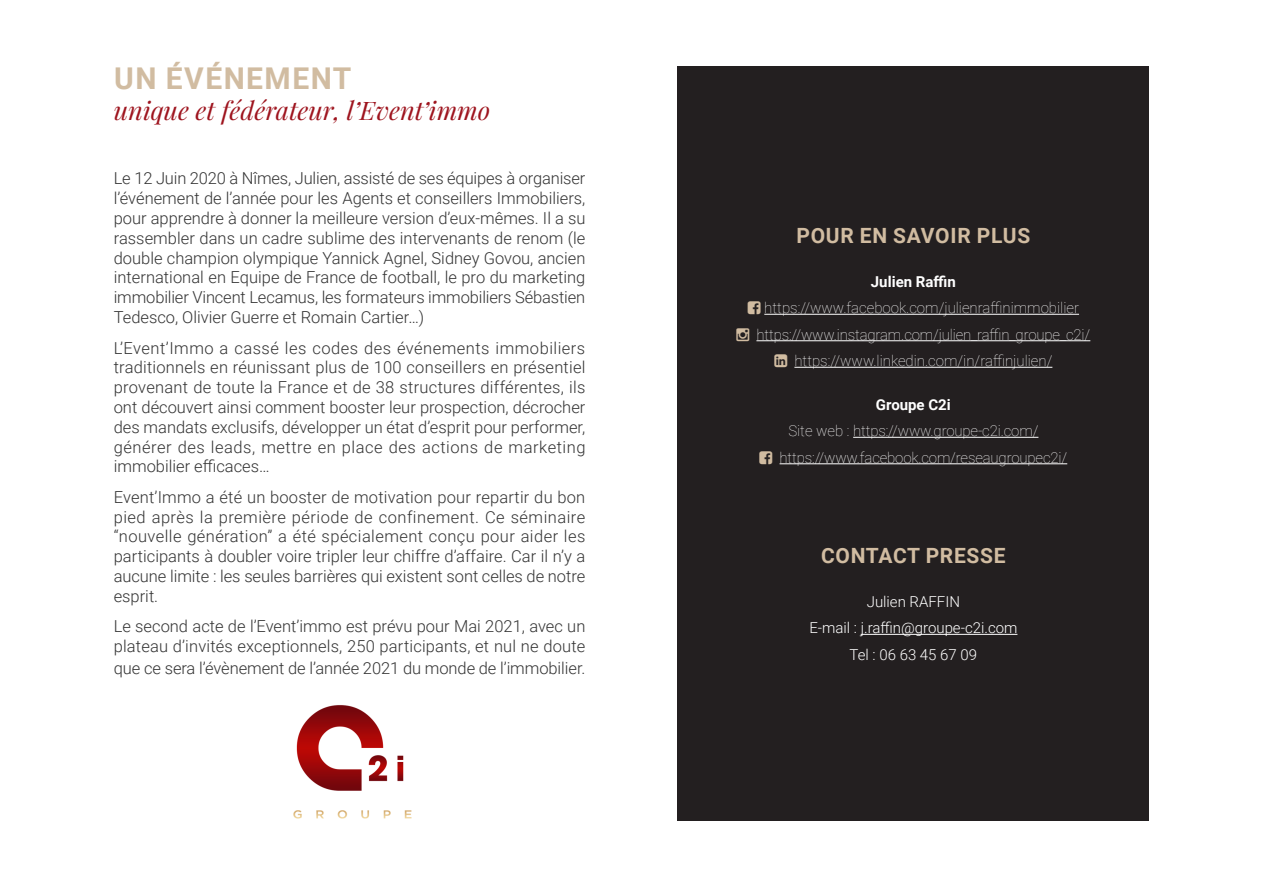
<style>
.page{position:relative;width:1263px;height:893px;background:#fff}
.page>*{position:absolute;margin:0;border:0;box-sizing:border-box;transform-origin:0 0}
.t1{font:700 30px "Roboto";letter-spacing:.05em;color:#d1bca1}
.t2{font:italic 25.5px "Playfair Display";color:#9e141e}
.Communiqué_de_presse{font:700 21px "Roboto";letter-spacing:.035em;color:#d1bca1}
.t3{font:300 16.5px/19.8px "Roboto";color:#333;text-align:justify}
.Paragraphe{font:100 15px "Roboto";letter-spacing:-.01em;color:#fff}
.Paragraphe-2{font:300 15px "Roboto";color:#fff}
.Paragraphe-3{font:700 15px "Roboto";color:#fff}
</style>
<div class="page">
<div style="left:677px;top:66px;width:472px;height:755px;background:#231f20"></div>
<hr style="left:764px;top:314px;width:315px;height:1px;background:#fff">
<hr style="left:756px;top:340px;width:334px;height:1px;background:#fff">
<hr style="left:794px;top:367px;width:258px;height:1px;background:#fff">
<hr style="left:853px;top:437px;width:185px;height:1px;background:#fff">
<hr style="left:779px;top:463px;width:288px;height:1px;background:#fff">
<hr style="left:861px;top:634px;width:156px;height:1px;background:#fff">
<img style="left:293px;top:705px;width:119px;height:114px">
<h1 class="t1" style="left:114px;top:57px;width:239px">UN ÉVÉNEMENT</h1>
<h1 class="t2" style="left:114px;top:93px;width:378px">unique et fédérateur, l’Event’immo</h1>
<h2 class="t3" style="left:114px;top:168px;width:473px">Le 12 Juin 2020 à Nîmes, Julien, assisté de ses équipes à organiser l’événement de l’année pour les Agents et conseillers Immobiliers, pour apprendre à donner la meilleure version d’eux-mêmes. Il a su rassembler dans un cadre sublime des intervenants de renom (le double champion olympique Yannick Agnel, Sidney Govou, ancien international en Equipe de France de football, le pro du marketing immobilier Vincent Lecamus, les formateurs immobiliers Sébastien Tedesco, Olivier Guerre et Romain Cartier…)</h2>
<h2 class="t3" style="left:114px;top:337px;width:473px">L’Event’Immo a cassé les codes des événements immobiliers traditionnels en réunissant plus de 100 conseillers en présentiel provenant de toute la France et de 38 structures différentes, ils ont découvert ainsi comment booster leur prospection, décrocher des mandats exclusifs, développer un état d’esprit pour performer, générer des leads, mettre en place des actions de marketing immobilier efficaces…</h2>
<h2 class="t3" style="left:114px;top:486px;width:473px">Event’Immo a été un booster de motivation pour repartir du bon pied après la première période de confinement. Ce séminaire “nouvelle génération” a été spécialement conçu pour aider les participants à doubler voire tripler leur chiffre d’affaire. Car il n’y a aucune limite : les seules barrières qui existent sont celles de notre esprit.</h2>
<h2 class="t3" style="left:114px;top:616px;width:473px">Le second acte de l’Event’immo est prévu pour Mai 2021, avec un plateau d’invités exceptionnels, 250 participants, et nul ne doute</h2>
<h2 class="t3" style="left:114px;top:657px;width:473px">que ce sera l’évènement de l’année 2021 du monde de l’immobilier.</h2>
<p class="Communiqué_de_presse" style="left:796px;top:221px;width:235px">POUR EN SAVOIR PLUS</p>
<p class="Paragraphe-3" style="left:871px;top:271px;width:86px">Julien Raffin</p>
<p class="Paragraphe" style="left:764px;top:297px;width:316px">https://www.facebook.com/julienraffinimmobilier</p>
<p class="Paragraphe" style="left:756px;top:324px;width:335px">https://www.instagram.com/julien_raffin_groupe_c2i/</p>
<p class="Paragraphe" style="left:794px;top:350px;width:259px">https://www.linkedin.com/in/raffinjulien/</p>
<p class="Paragraphe-3" style="left:876px;top:394px;width:76px">Groupe C2i</p>
<p class="Paragraphe" style="left:788px;top:420px;width:252px">Site web : https://www.groupe-c2i.com/</p>
<p class="Paragraphe" style="left:779px;top:447px;width:289px">https://www.facebook.com/reseaugroupec2i/</p>
<p class="Communiqué_de_presse" style="left:821px;top:541px;width:186px">CONTACT PRESSE</p>
<p class="Paragraphe-2" style="left:867px;top:591px;width:95px">Julien RAFFIN</p>
<p class="Paragraphe-2" style="left:809px;top:617px;width:210px">E-mail : j.raffin@groupe-c2i.com</p>
<p class="Paragraphe-2" style="left:850px;top:644px;width:129px">Tel : 06 63 45 67 09</p>
</div>
